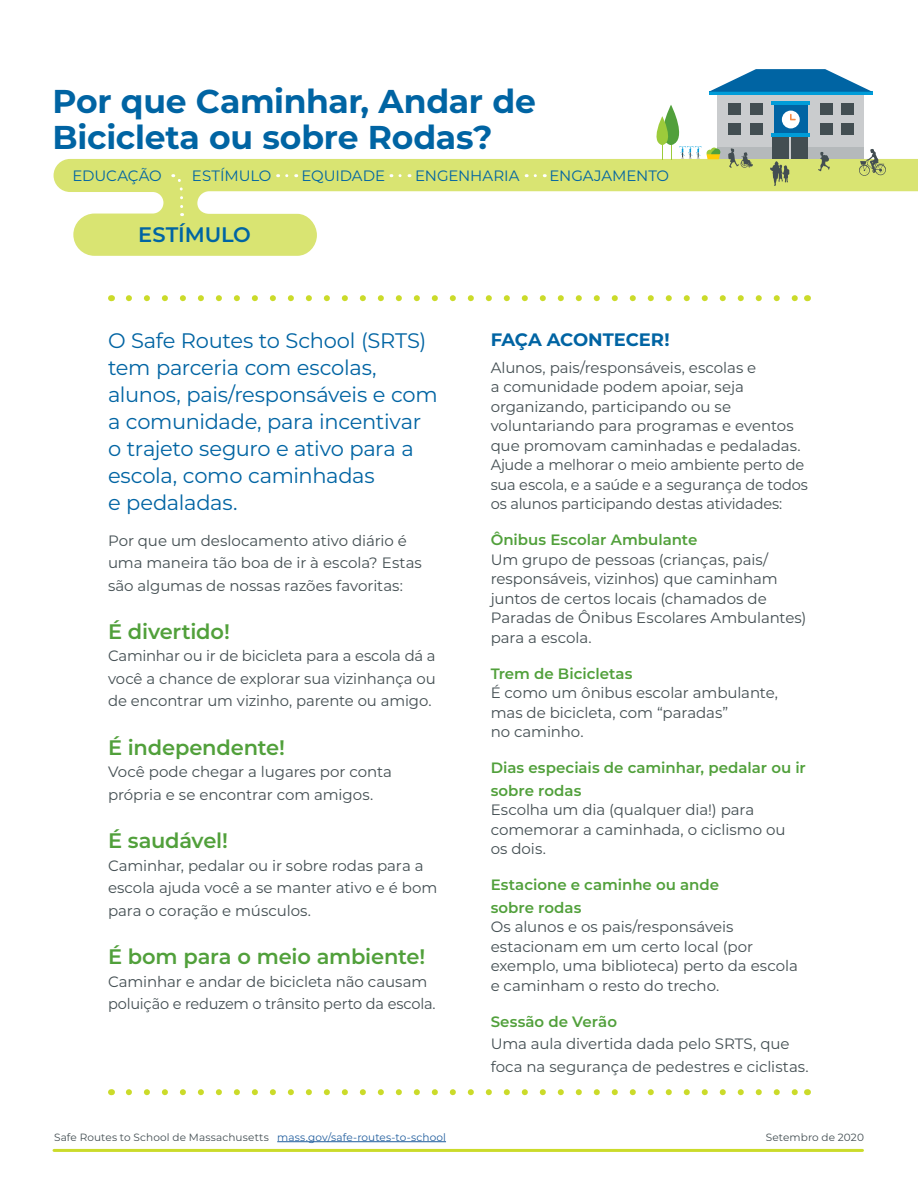
<style>
.page{position:relative;width:918px;height:1188px;background:#fff}
.page>*{position:absolute;margin:0;border:0;box-sizing:border-box;transform-origin:0 0}
.t1{font:700 33px/36px "Montserrat";letter-spacing:-.01em;color:#0064a3}
.Body{font:21px/27px "Montserrat";letter-spacing:-.015em;color:#0064a3}
.Big_Head{font:600 21px "Montserrat";letter-spacing:-.01em;color:#51a03b}
.t2{font:600 21px "Montserrat";letter-spacing:-.005em;color:#0064a3}
.Head_1{font:700 18px "Montserrat";letter-spacing:-.005em;color:#0064a3}
.Body_NoSpace{font:15px/19.5px "Montserrat";letter-spacing:-.005em;color:#434e52}
.Body-2{font:15px/19.5px "Montserrat";letter-spacing:-.005em;color:#434e52}
.Head_2{font:600 15px/22.5px "Montserrat";color:#51a03b}
.t3{font:15px "Montserrat";letter-spacing:-.005em;color:#0064a3}
.t4{font:10.5px "Montserrat";letter-spacing:.01em;color:#434e52}
.t5{font:10.5px "Montserrat";letter-spacing:.015em;color:#215e9e}
</style>
<div class="page">
<hr style="left:54px;top:1149px;width:808px;height:3px;background:#cbdb2a">
<hr style="left:277px;top:1141px;width:169px;height:1px;background:#215e9e">
<svg style="left:129px;top:295px;width:669px;height:6px"></svg>
<svg style="left:129px;top:1089px;width:669px;height:6px"></svg>
<svg style="left:54px;top:159px;width:864px;height:97px"></svg>
<div style="left:717px;top:147px;width:147px;height:12px;background:#b5b9bb"></div>
<div style="left:717px;top:95px;width:147px;height:52px;background:#caccce"></div>
<hr style="left:709px;top:92px;width:163px;height:3px;background:#009cd8">
<svg style="left:709px;top:69px;width:163px;height:23px"></svg>
<div style="left:774px;top:103px;width:33px;height:56px;background:#0064a3"></div>
<hr style="left:771px;top:101px;width:39px;height:4px;background:#009cd8">
<div style="left:729px;top:104px;width:12px;height:11px;background:#434e52"></div>
<div style="left:729px;top:124px;width:12px;height:11px;background:#434e52"></div>
<div style="left:750px;top:104px;width:12px;height:11px;background:#434e52"></div>
<div style="left:750px;top:124px;width:12px;height:11px;background:#434e52"></div>
<div style="left:820px;top:104px;width:13px;height:11px;background:#434e52"></div>
<div style="left:820px;top:124px;width:13px;height:11px;background:#434e52"></div>
<div style="left:842px;top:104px;width:12px;height:11px;background:#434e52"></div>
<div style="left:842px;top:124px;width:12px;height:11px;background:#434e52"></div>
<div style="left:782px;top:111px;width:18px;height:17px;background:#fff;border-radius:50%"></div>
<svg style="left:790px;top:114px;width:6px;height:6px"></svg>
<div style="left:773px;top:136px;width:35px;height:23px;background:#434e52"></div>
<hr style="left:771px;top:133px;width:39px;height:4px;background:#009cd8">
<svg style="left:859px;top:149px;width:27px;height:27px"></svg>
<svg style="left:818px;top:152px;width:12px;height:19px"></svg>
<svg style="left:656px;top:105px;width:64px;height:54px"></svg>
<svg style="left:770px;top:137px;width:21px;height:49px"></svg>
<svg style="left:728px;top:148px;width:25px;height:20px"></svg>
<svg style="left:535px;top:174px;width:10px;height:3px"></svg>
<svg style="left:400px;top:174px;width:10px;height:3px"></svg>
<svg style="left:287px;top:174px;width:10px;height:3px"></svg>
<svg style="left:173px;top:174px;width:12px;height:42px"></svg>
<p class="t1" style="left:52px;top:82px;width:485px">Por que Caminhar, Andar de<br>Bicicleta ou sobre Rodas?</p>
<p class="t3" style="left:72px;top:165px;width:91px">EDUCAÇÃO</p>
<p class="t3" style="left:192px;top:165px;width:81px">ESTÍMULO</p>
<p class="t3" style="left:302px;top:165px;width:85px">EQUIDADE</p>
<p class="t3" style="left:415px;top:165px;width:106px">ENGENHARIA</p>
<p class="t3" style="left:549px;top:165px;width:121px">ENGAJAMENTO</p>
<h2 class="t2" style="left:138px;top:220px;width:114px">ESTÍMULO</h2>
<p class="Body" style="left:108px;top:326px;width:331px">O Safe Routes to School (SRTS) tem parceria com escolas, alunos, pais/responsáveis e com a comunidade, para incentivar o trajeto seguro e ativo para a escola, como caminhadas<br>e pedaladas.</p>
<p class="Body-2" style="left:108px;top:528px;width:315px;line-height:22.5px">Por que um deslocamento ativo diário é uma maneira tão boa de ir à escola? Estas são algumas de nossas razões favoritas:</p>
<p class="Big_Head" style="left:108px;top:617px;width:123px">É divertido!</p>
<p class="Body_NoSpace" style="left:108px;top:644px;width:329px;line-height:22.5px;text-align:justify">Caminhar ou ir de bicicleta para a escola dá a você a chance de explorar sua vizinhança ou de encontrar um vizinho, parente ou amigo.</p>
<p class="Big_Head" style="left:108px;top:733px;width:178px">É independente!</p>
<p class="Body_NoSpace" style="left:108px;top:760px;width:286px;line-height:22.5px">Você pode chegar a lugares por conta própria e se encontrar com amigos.</p>
<p class="Big_Head" style="left:108px;top:826px;width:122px">É saudável!</p>
<p class="Body_NoSpace" style="left:108px;top:854px;width:331px;line-height:22.5px">Caminhar, pedalar ou ir sobre rodas para a escola ajuda você a se manter ativo e é bom para o coração e músculos.</p>
<p class="Big_Head" style="left:108px;top:942px;width:319px">É bom para o meio ambiente!</p>
<p class="Body_NoSpace" style="left:108px;top:970px;width:329px;line-height:22.5px">Caminhar e andar de bicicleta não causam poluição e reduzem o trânsito perto da escola.</p>
<p class="Head_1" style="left:491px;top:327px;width:180px">FAÇA ACONTECER!</p>
<p class="Body-2" style="left:491px;top:357px;width:319px">Alunos, pais/responsáveis, escolas e<br>a comunidade podem apoiar, seja organizando, participando ou se voluntariando para programas e eventos que promovam caminhadas e pedaladas.<br>Ajude a melhorar o meio ambiente perto de sua escola, e a saúde e a segurança de todos os alunos participando destas atividades:</p>
<p class="Head_2" style="left:491px;top:528px;width:208px">Ônibus Escolar Ambulante</p>
<p class="Body_NoSpace" style="left:491px;top:549px;width:317px">Um grupo de pessoas (crianças, pais/ responsáveis, vizinhos) que caminham juntos de certos locais (chamados de Paradas de Ônibus Escolares Ambulantes) para a escola.</p>
<p class="Head_2" style="left:491px;top:661px;width:143px">Trem de Bicicletas</p>
<p class="Body_NoSpace" style="left:491px;top:683px;width:289px">É como um ônibus escolar ambulante, mas de bicicleta, com “paradas”<br>no caminho.</p>
<p class="Head_2" style="left:491px;top:756px;width:317px">Dias especiais de caminhar, pedalar ou ir sobre rodas</p>
<p class="Body_NoSpace" style="left:491px;top:800px;width:296px">Escolha um dia (qualquer dia!) para comemorar a caminhada, o ciclismo ou os dois.</p>
<p class="Head_2" style="left:491px;top:873px;width:230px">Estacione e caminhe ou ande sobre rodas</p>
<p class="Body_NoSpace" style="left:491px;top:917px;width:309px">Os alunos e os pais/responsáveis estacionam em um certo local (por exemplo, uma biblioteca) perto da escola e caminham o resto do trecho.</p>
<p class="Head_2" style="left:491px;top:1009px;width:128px">Sessão de Verão</p>
<p class="Body_NoSpace" style="left:491px;top:1032px;width:320px;line-height:22.5px">Uma aula divertida dada pelo SRTS, que foca na segurança de pedestres e ciclistas.</p>
<p class="t4" style="left:54px;top:1130px;width:216px">Safe Routes to School de Massachusetts</p>
<p class="t5" style="left:277px;top:1130px;width:170px">mass.gov/safe-routes-to-school</p>
<p class="t4" style="left:766px;top:1130px;width:100px">Setembro de 2020</p>
</div>
